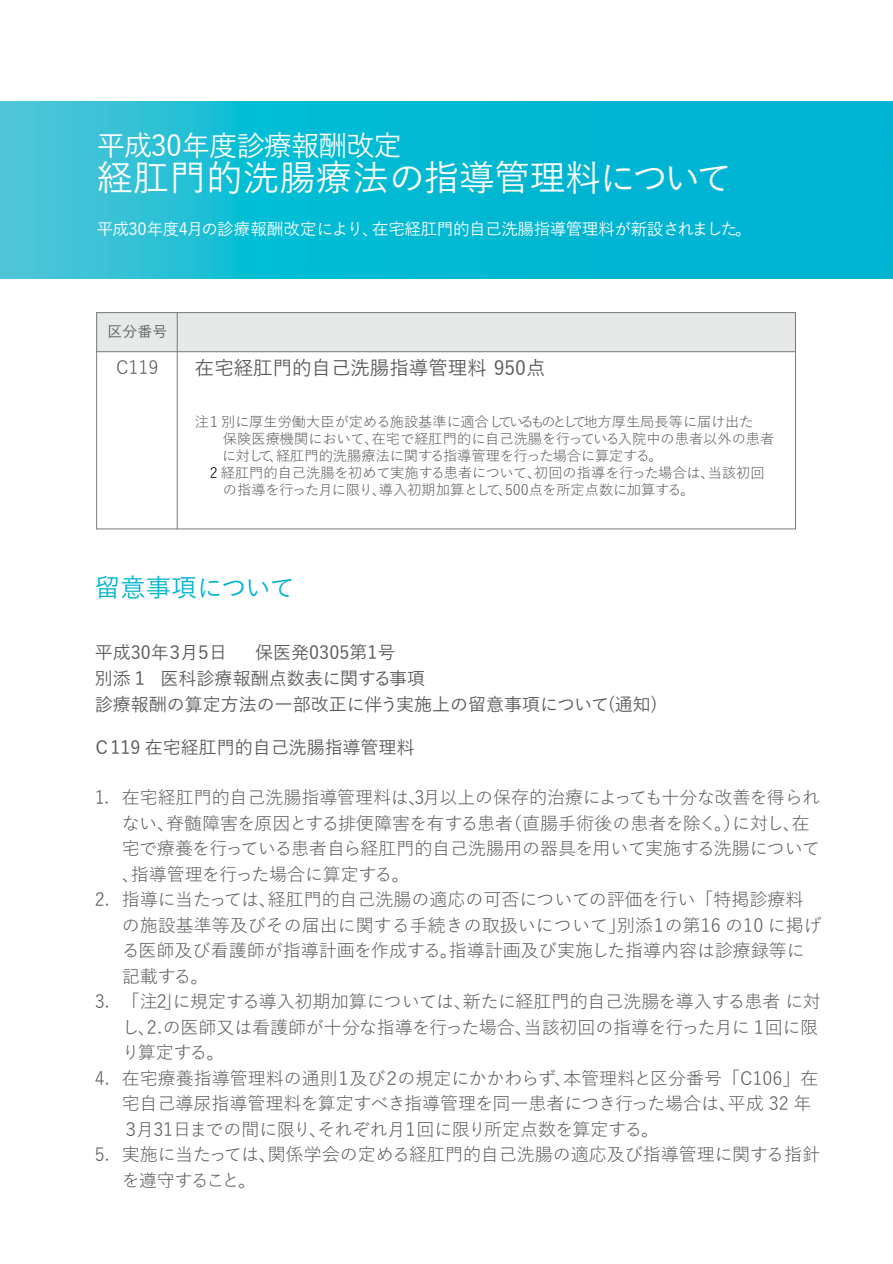
<style>
.page{position:relative;width:893px;height:1264px;background:#fff}
.page>*{position:absolute;margin:0;border:0;box-sizing:border-box;transform-origin:0 0}
.t1{font:500 36px "Yu Gothic";letter-spacing:-.02em;color:#fff}
.t2{font:500 28.5px "Yu Gothic";letter-spacing:-.04em;color:#fff}
.t3{font:500 25.5px "Yu Gothic";color:#00b4d1}
.t4{font:500 19.5px "Yu Gothic";color:#58595b}
.t5{font:18px/25.5px "Yu Gothic";color:#58595b}
.t6{font:500 18px "Yu Gothic";color:#58595b}
.t7{font:500 18px "Yu Gothic";letter-spacing:-.085em;color:#58595b}
.t8{font:500 16.5px "Yu Gothic";letter-spacing:-.02em;color:#fff}
.t9{font:500 15px "Yu Gothic";color:#58595b}
.t10{font:14.25px "Yu Gothic";color:#58595b}
.s1{color:#000}
</style>
<div class="page">
<img style="left:0;top:101px;width:892px;height:177px">
<div style="left:97px;top:312px;width:80px;height:39px;background:#e7e8e8"></div>
<div style="left:177px;top:312px;width:618px;height:39px;background:#e7e8e8"></div>
<hr style="left:177px;top:312px;width:1px;height:217px;background:#77787b">
<hr style="left:96px;top:351px;width:699px;height:1px;background:#77787b">
<hr style="left:96px;top:312px;width:1px;height:217px;background:#77787b">
<hr style="left:795px;top:312px;width:1px;height:217px;background:#77787b">
<hr style="left:96px;top:312px;width:699px;height:1px;background:#77787b">
<hr style="left:96px;top:528px;width:699px;height:1px;background:#77787b">
<p class="t2" style="left:97px;top:119px;width:306px">平成30年度診療報酬改定</p>
<h2 class="t1" style="left:97px;top:145px;width:637px">経肛門的洗腸療法の指導管理料について</h2>
<p class="t8" style="left:97px;top:213px;width:656px">平成30年度4月の診療報酬改定により、在宅経肛門的自己洗腸指導管理料が新設されました。</p>
<p class="t9" style="left:107px;top:317px;width:61px">区分番号</p>
<p class="t5" style="left:116px;top:352px;width:44px">C119</p>
<p class="t4" style="left:195px;top:349px;width:352px">在宅経肛門的自己洗腸指導管理料 950点</p>
<p class="t10" style="left:195px;top:408px;width:560px">注１別に厚生労働大臣が定める施設基準に適合しているものとして地方厚生局長等に届け出た</p>
<p class="t10" style="left:223px;top:425px;width:553px">保険医療機関において、在宅で経肛門的に自己洗腸を行っている入院中の患者以外の患者</p>
<p class="t10" style="left:222px;top:442px;width:442px">に対して、経肛門的洗腸療法に関する指導管理を行った場合に算定する。</p>
<p class="t10" style="left:210px;top:460px;width:556px"><span class="s1">2</span> 経肛門的自己洗腸を初めて実施する患者について、初回の指導を行った場合は、当該初回</p>
<p class="t10" style="left:223px;top:477px;width:473px">の指導を行った月に限り、導入初期加算として、500点を所定点数に加算する。</p>
<p class="t3" style="left:95px;top:563px;width:202px">留意事項について</p>
<p class="t7" style="left:95px;top:635px;width:134px">平成30年３月５日</p>
<p class="t6" style="left:255px;top:635px;width:142px">保医発0305第1号</p>
<p class="t6" style="left:95px;top:661px;width:332px">別添１ 医科診療報酬点数表に関する事項</p>
<p class="t6" style="left:95px;top:687px;width:564px">診療報酬の算定方法の一部改正に伴う実施上の留意事項について(通知)</p>
<p class="t6" style="left:93px;top:730px;width:323px">Ｃ119 在宅経肛門的自己洗腸指導管理料</p>
<p class="t5" style="left:122px;top:782px;width:700px;text-indent:-27px">1. 在宅経肛門的自己洗腸指導管理料は、3月以上の保存的治療によっても十分な改善を得られない、脊髄障害を原因とする排便障害を有する患者（直腸手術後の患者を除く。）に対し、在宅で療養を行っている患者自ら経肛門的自己洗腸用の器具を用いて実施する洗腸について、指導管理を行った場合に算定する。</p>
<p class="t5" style="left:122px;top:884px;width:701px;text-indent:-27px">2. 指導に当たっては、経肛門的自己洗腸の適応の可否についての評価を行い「特掲診療料の施設基準等及びその届出に関する手続きの取扱いについて」別添１の第16 の10 に掲げる医師及び看護師が指導計画を作成する。指導計画及び実施した指導内容は診療録等に記載する。</p>
<p class="t5" style="left:122px;top:986px;width:700px;text-indent:-27px">3. 「注2」に規定する導入初期加算については、新たに経肛門的自己洗腸を導入する患者に対し、2 .の医師又は看護師が十分な指導を行った場合、当該初回の指導を行った月に１回に限り算定する。</p>
<p class="t5" style="left:122px;top:1062px;width:698px;text-indent:-27px">4. 在宅療養指導管理料の通則１及び２の規定にかかわらず、本管理料と区分番号「C106」在宅自己導尿指導管理料を算定すべき指導管理を同一患者につき行った場合は、平成 32 年<br>３月31日までの間に限り、それぞれ月１回に限り所定点数を算定する。</p>
<p class="t5" style="left:122px;top:1139px;width:700px;text-indent:-27px">5. 実施に当たっては、関係学会の定める経肛門的自己洗腸の適応及び指導管理に関する指針を遵守すること。</p>
</div>
